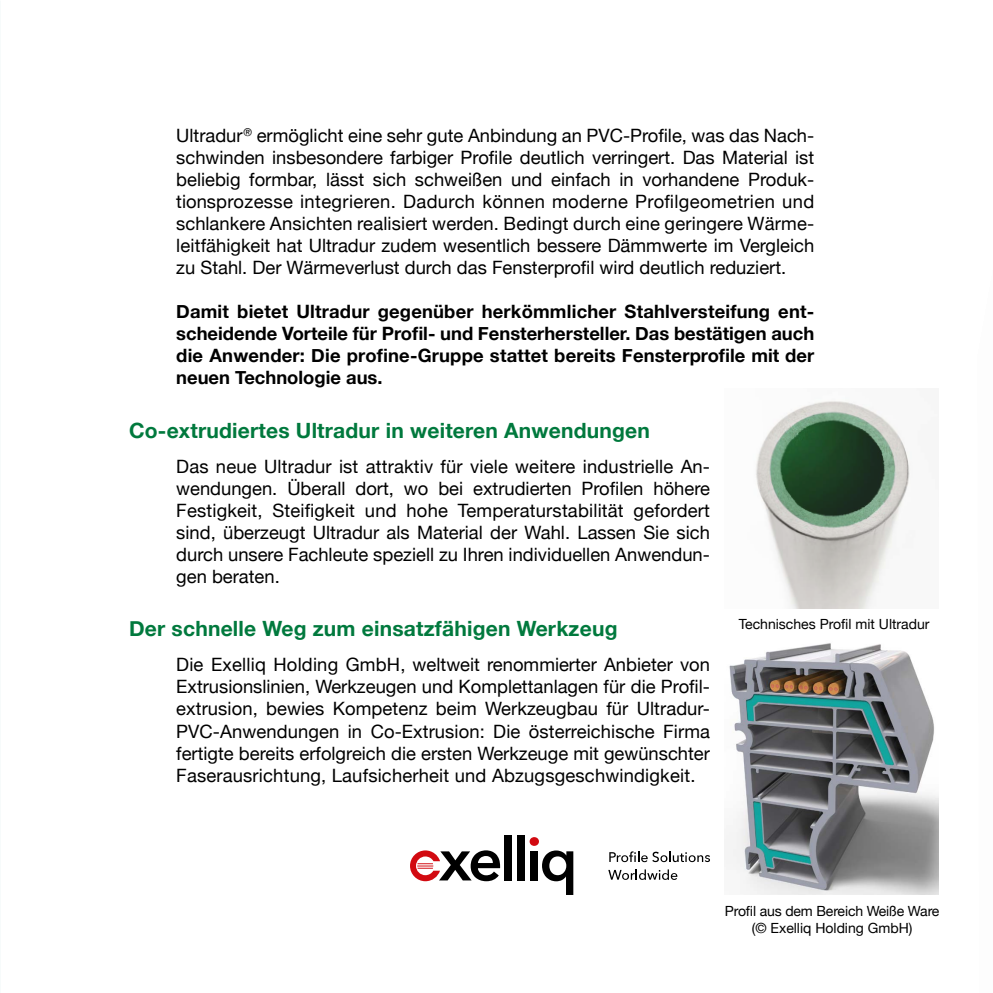
<style>
.page{position:relative;width:993px;height:993px;background:#fff}
.page>*{position:absolute;margin:0;border:0;box-sizing:border-box;transform-origin:0 0}
.t1{font:700 21px "Helvetica Neue";letter-spacing:.01em;color:#00793d}
.t2{font:18.38px/22.1px "Helvetica Neue";color:#000;text-align:justify}
.t3{font:700 18.38px/22.1px "Helvetica Neue";color:#000;text-align:justify}
.t4{font:14px/16.8px "Helvetica Neue";color:#000;text-align:center}
</style>
<div class="page">
<img style="left:756px;top:401px;width:154px;height:207px">
<img style="left:724px;top:643px;width:214px;height:251px">
<svg style="left:609px;top:851px;width:100px;height:10px"></svg>
<svg style="left:608px;top:869px;width:69px;height:10px"></svg>
<div style="left:504px;top:834px;width:7px;height:46px;background:#000"></div>
<div style="left:517px;top:834px;width:7px;height:46px;background:#000"></div>
<svg style="left:529px;top:837px;width:44px;height:57px"></svg>
<svg style="left:410px;top:850px;width:90px;height:30px"></svg>
<p class="t2" style="left:176px;top:124px;width:639px">Ultradur<sup>®</sup> ermöglicht eine sehr gute Anbindung an PVC-Profile, was das Nach&shy;schwinden insbesondere farbiger Profile deutlich verringert. Das Material ist beliebig formbar, lässt sich schweißen und einfach in vorhandene Produk&shy;tionsprozesse integrieren. Dadurch können moderne Profilgeometrien und schlankere Ansichten realisiert werden. Bedingt durch eine geringere Wärme&shy;leitfähigkeit hat Ultradur zudem wesentlich bessere Dämmwerte im Vergleich zu Stahl. Der Wärmeverlust durch das Fensterprofil wird deutlich reduziert.</p>
<p class="t3" style="left:176px;top:301px;width:639px">Damit bietet Ultradur gegenüber herkömmlicher Stahlversteifung ent&shy;scheidende Vorteile für Profil- und Fensterhersteller. Das bestätigen auch die Anwender: Die profine-Gruppe stattet bereits Fensterprofile mit der neuen Technologie aus.</p>
<p class="t1" style="left:129px;top:413px;width:522px">Co-extrudiertes Ultradur in weiteren Anwendungen</p>
<p class="t2" style="left:176px;top:454px;width:535px">Das neue Ultradur ist attraktiv für viele weitere industrielle An&shy;wendungen. Überall dort, wo bei extrudierten Profilen höhere Festigkeit, Steifigkeit und hohe Temperaturstabilität gefordert sind, überzeugt Ultradur als Material der Wahl. Lassen Sie sich durch unsere Fachleute speziell zu Ihren individuellen Anwendun&shy;gen beraten.</p>
<p class="t1" style="left:129px;top:611px;width:490px">Der schnelle Weg zum einsatzfähigen Werkzeug</p>
<p class="t2" style="left:176px;top:653px;width:535px">Die Exelliq Holding GmbH, weltweit renommierter Anbieter von Extrusionslinien, Werkzeugen und Komplettanlagen für die Profil&shy;extrusion, bewies Kompetenz beim Werkzeugbau für Ultradur-PVC-Anwendungen in Co-Extrusion: Die österreichische Firma fertigte bereits erfolgreich die ersten Werkzeuge mit gewünschter Faserausrichtung, Laufsicherheit und Abzugsgeschwindigkeit.</p>
<p class="t4" style="left:738px;top:615px;width:192px">Technisches Profil mit Ultradur</p>
<p class="t4" style="left:724px;top:902px;width:216px">Profil aus dem Bereich Weiße Ware (© Exelliq Holding GmbH)</p>
</div>
